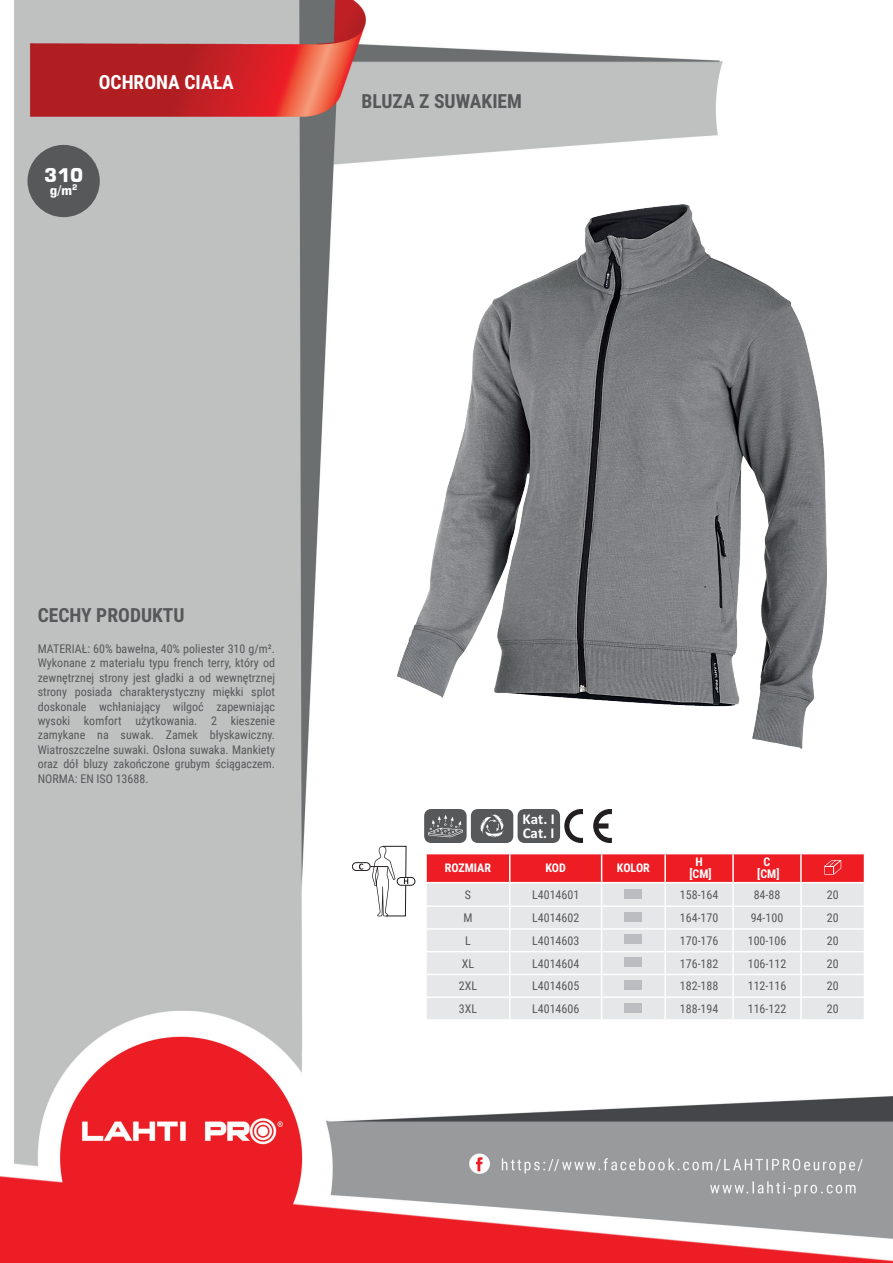
<style>
.page{position:relative;width:893px;height:1263px;background:#fff}
.page>*{position:absolute;margin:0;border:0;box-sizing:border-box;transform-origin:0 0}
.t1{font:700 19.5px "Roboto Condensed";color:#57585a}
.t2{font:700 19.5px "Roboto Condensed";color:#fff}
.t3{font:700 18.75px "Square 721 BT";color:#fff}
.t4{font:700 15px/13.8px "Calibri Profix";color:#fff}
.t5{font:700 13.05px "Square 721 BT";color:#fff}
.t6{font:12px/14.4px "Roboto Condensed";color:#57585a;text-align:justify}
.t7{font:700 12px/12px "Roboto Condensed";color:#fff;text-align:center}
</style>
<div class="page">
<img style="left:0;top:0;width:893px;height:1263px">
<div style="left:27px;top:145px;width:73px;height:72px;background:#57585a;border-radius:50%"></div>
<img style="left:398px;top:204px;width:429px;height:544px">
<hr style="left:425px;top:854px;width:2px;height:28px;background:#fff">
<hr style="left:425px;top:883px;width:2px;height:22px;background:#fff">
<hr style="left:425px;top:907px;width:2px;height:21px;background:#fff">
<hr style="left:425px;top:930px;width:2px;height:21px;background:#fff">
<hr style="left:425px;top:952px;width:2px;height:22px;background:#fff">
<hr style="left:425px;top:975px;width:2px;height:21px;background:#fff">
<hr style="left:425px;top:998px;width:2px;height:21px;background:#fff">
<hr style="left:425px;top:853px;width:85px;height:1px;background:#fff">
<hr style="left:425px;top:882px;width:85px;height:1px;background:#fff">
<hr style="left:425px;top:905px;width:85px;height:2px;background:#fff">
<hr style="left:425px;top:928px;width:85px;height:2px;background:#fff">
<hr style="left:425px;top:951px;width:85px;height:1px;background:#fff">
<hr style="left:425px;top:974px;width:85px;height:1px;background:#fff">
<hr style="left:425px;top:996px;width:85px;height:2px;background:#fff">
<hr style="left:425px;top:1019px;width:85px;height:2px;background:#fff">
<hr style="left:510px;top:1019px;width:92px;height:2px;background:#fff">
<hr style="left:602px;top:1019px;width:63px;height:2px;background:#fff">
<hr style="left:665px;top:1019px;width:68px;height:2px;background:#fff">
<hr style="left:733px;top:1019px;width:68px;height:2px;background:#fff">
<hr style="left:801px;top:1019px;width:64px;height:2px;background:#fff">
<svg style="left:426px;top:853px;width:439px;height:166px;background:#e9c7ca"></svg>
<div style="left:625px;top:889px;width:17px;height:10px;background:#bcbdc0"></div>
<div style="left:625px;top:912px;width:17px;height:9px;background:#bcbdc0"></div>
<div style="left:625px;top:934px;width:17px;height:10px;background:#bcbdc0"></div>
<div style="left:625px;top:957px;width:17px;height:10px;background:#bcbdc0"></div>
<div style="left:625px;top:980px;width:17px;height:10px;background:#bcbdc0"></div>
<div style="left:625px;top:1003px;width:17px;height:10px;background:#bcbdc0"></div>
<div style="left:424px;top:809px;width:43px;height:34px;background:#57585a;border-radius:7px"></div>
<svg style="left:428px;top:815px;width:35px;height:22px"></svg>
<div style="left:471px;top:809px;width:42px;height:34px;background:#57585a;border-radius:7px"></div>
<svg style="left:480px;top:814px;width:24px;height:24px"></svg>
<div style="left:518px;top:809px;width:42px;height:34px;background:#57585a;border-radius:7px"></div>
<svg style="left:593px;top:809px;width:19px;height:34px"></svg>
<svg style="left:564px;top:809px;width:19px;height:34px"></svg>
<div style="left:352px;top:862px;width:18px;height:9px;background:#fff;border:1px solid #231f20;border-radius:4px"></div>
<svg style="left:359px;top:863px;width:4px;height:6px"></svg>
<svg style="left:397px;top:877px;width:18px;height:8px"></svg>
<svg style="left:370px;top:846px;width:38px;height:70px"></svg>
<h1 class="t2" style="left:99px;top:69px;width:137px">OCHRONA CIAŁA</h1>
<h2 class="t3" style="left:44px;top:163px;width:41px">310</h2>
<p class="t5" style="left:50px;top:182px;width:29px">g/m<sup>2</sup></p>
<h1 class="t1" style="left:361px;top:88px;width:162px">BLUZA Z SUWAKIEM</h1>
<h1 class="t1" style="left:38px;top:601px;width:148px">CECHY PRODUKTU</h1>
<p class="t6" style="left:38px;top:641px;width:239px">MATERIAŁ: 60% bawełna, 40% poliester 310 g/m².<br>Wykonane z materiału typu french terry, który od zewnętrznej strony jest gładki a od wewnętrznej strony posiada charakterystyczny miękki splot doskonale wchłaniający wilgoć zapewniając wysoki komfort użytkowania. 2 kieszenie zamykane na suwak. Zamek błyskawiczny.<br>Wiatroszczelne suwaki. Osłona suwaka. Mankiety oraz dół bluzy zakończone grubym ściągaczem.<br>NORMA: EN ISO 13688.</p>
<p class="t4" style="left:522px;top:811px;width:34px">Kat. I<br>Cat. I</p>
<p class="t7" style="left:445px;top:862px;width:48px">ROZMIAR</p>
<p class="t7" style="left:545px;top:862px;width:22px">KOD</p>
<p class="t7" style="left:617px;top:862px;width:34px">KOLOR</p>
<p class="t7" style="left:689px;top:856px;width:24px">H [CM]</p>
<p class="t7" style="left:757px;top:856px;width:24px">C [CM]</p>
<p class="t6" style="left:465px;top:887px;width:8px">S</p>
<p class="t6" style="left:532px;top:887px;width:49px">L4014601</p>
<p class="t6" style="left:680px;top:887px;width:40px">158-164</p>
<p class="t6" style="left:754px;top:887px;width:28px">84-88</p>
<p class="t6" style="left:827px;top:887px;width:13px">20</p>
<p class="t6" style="left:463px;top:910px;width:11px">M</p>
<p class="t6" style="left:532px;top:910px;width:49px">L4014602</p>
<p class="t6" style="left:680px;top:910px;width:40px">164-170</p>
<p class="t6" style="left:751px;top:910px;width:34px">94-100</p>
<p class="t6" style="left:827px;top:910px;width:13px">20</p>
<p class="t6" style="left:465px;top:933px;width:7px">L</p>
<p class="t6" style="left:532px;top:933px;width:49px">L4014603</p>
<p class="t6" style="left:680px;top:933px;width:40px">170-176</p>
<p class="t6" style="left:748px;top:933px;width:40px">100-106</p>
<p class="t6" style="left:827px;top:933px;width:13px">20</p>
<p class="t6" style="left:462px;top:956px;width:14px">XL</p>
<p class="t6" style="left:532px;top:956px;width:49px">L4014604</p>
<p class="t6" style="left:680px;top:956px;width:40px">176-182</p>
<p class="t6" style="left:748px;top:956px;width:40px">106-112</p>
<p class="t6" style="left:827px;top:956px;width:13px">20</p>
<p class="t6" style="left:459px;top:978px;width:20px">2XL</p>
<p class="t6" style="left:532px;top:978px;width:49px">L4014605</p>
<p class="t6" style="left:680px;top:978px;width:40px">182-188</p>
<p class="t6" style="left:748px;top:978px;width:40px">112-116</p>
<p class="t6" style="left:827px;top:978px;width:13px">20</p>
<p class="t6" style="left:459px;top:1001px;width:20px">3XL</p>
<p class="t6" style="left:532px;top:1001px;width:49px">L4014606</p>
<p class="t6" style="left:680px;top:1001px;width:40px">188-194</p>
<p class="t6" style="left:748px;top:1001px;width:40px">116-122</p>
<p class="t6" style="left:827px;top:1001px;width:13px">20</p>
</div>
